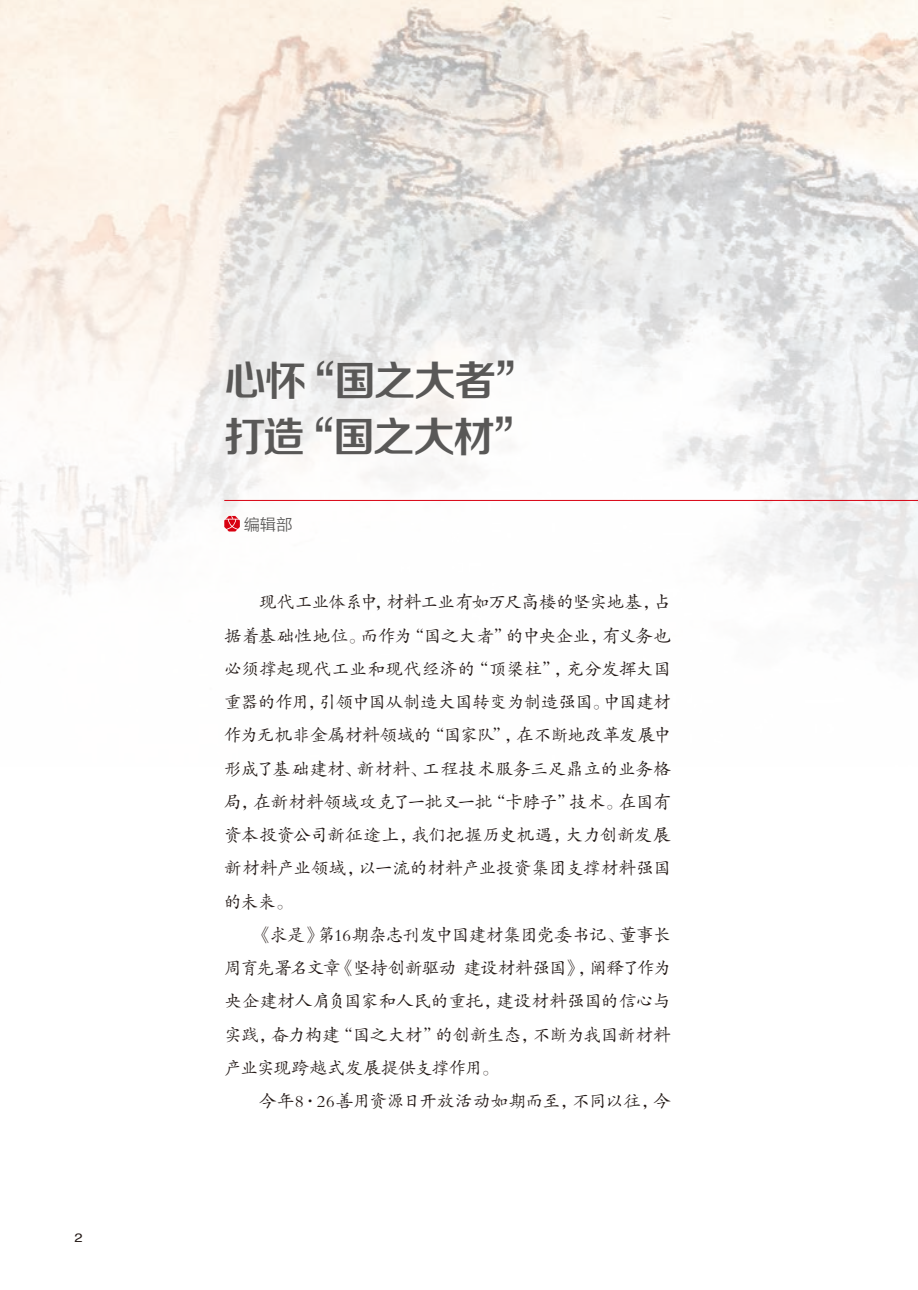
<style>
.page{position:relative;width:918px;height:1290px;background:#fff}
.page>*{position:absolute;margin:0;border:0;box-sizing:border-box;transform-origin:0 0}
.t1{font:41.82px "FZZZHONGJW GB1 0";letter-spacing:-.04em;color:#595857}
.t2{font:17.5px/33.2px "FZKTJW GB1 0";letter-spacing:-.005em;color:#231916;text-align:justify}
.t3{font:15.75px "FZLTXIHJW GB1 0";color:#595857}
.t4{font:12.25px "Helvetica";color:#231916;scale:1.2 1}
</style>
<div class="page">
<img style="left:0;top:0;width:918px;height:647px">
<svg style="left:224px;top:516px;width:16px;height:15px"></svg>
<hr style="left:224px;top:500px;width:694px;height:1px;background:#d80010">
<p class="t4" style="left:74px;top:1228px;width:8px">2</p>
<h1 class="t1" style="left:224px;top:357px;width:314px">心怀“国之大者”</h1>
<h1 class="t1" style="left:224px;top:413px;width:312px">打造“国之大材”</h1>
<p class="t3" style="left:244px;top:516px;width:50px">编辑部</p>
<p class="t2" style="left:224px;top:586px;width:448px;text-indent:35px">现代工业体系中，材料工业有如万尺高楼的坚实地基，占据着基础性地位。而作为“国之大者”的中央企业，有义务也必须撑起现代工业和现代经济的“顶梁柱”，充分发挥大国重器的作用，引领中国从制造大国转变为制造强国。中国建材作为无机非金属材料领域的“国家队”，在不断地改革发展中形成了基础建材、新材料、工程技术服务三足鼎立的业务格局，在新材料领域攻克了一批又一批“卡脖子”技术。在国有资本投资公司新征途上，我们把握历史机遇，大力创新发展新材料产业领域，以一流的材料产业投资集团支撑材料强国的未来。</p>
<p class="t2" style="left:224px;top:918px;width:448px;text-indent:30px">《求是》第16期杂志刊发中国建材集团党委书记、董事长周育先署名文章《坚持创新驱动 建设材料强国》，阐释了作为央企建材人肩负国家和人民的重托，建设材料强国的信心与实践，奋力构建“国之大材”的创新生态，不断为我国新材料产业实现跨越式发展提供支撑作用。</p>
<p class="t2" style="left:259px;top:1085px;width:413px">今年8·26善用资源日开放活动如期而至，不同以往，今</p>
</div>
